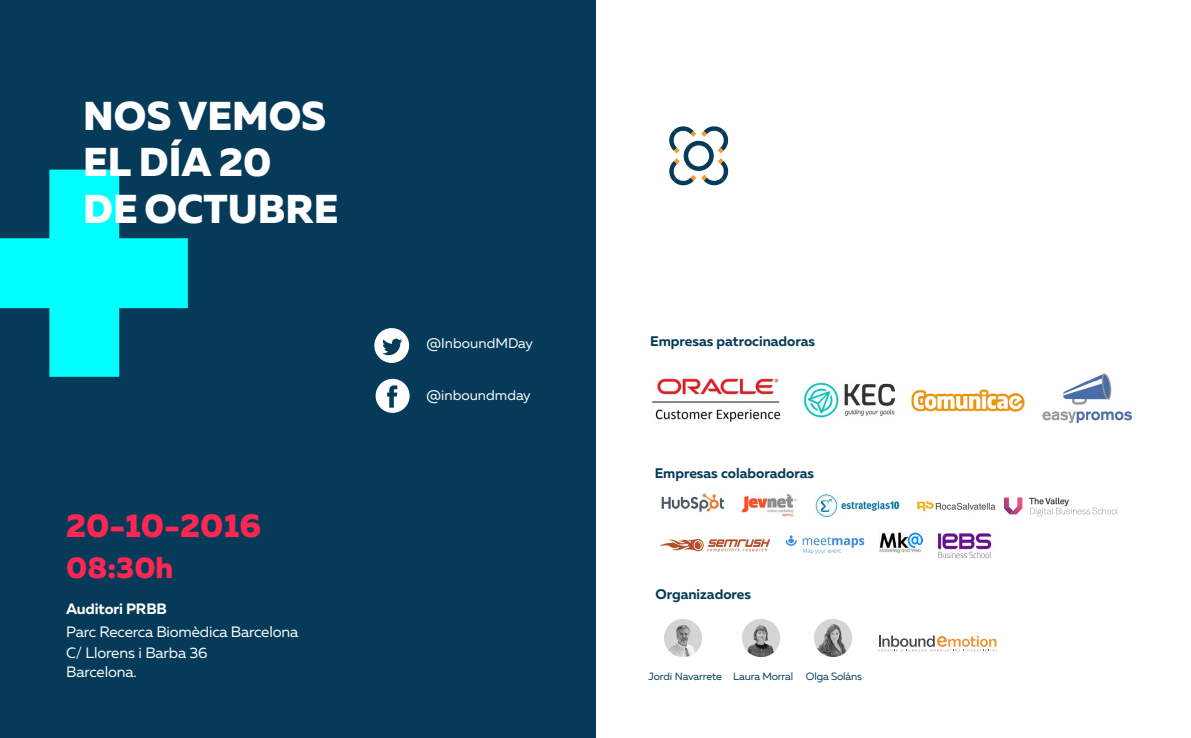
<style>
.page{position:relative;width:1191px;height:738px;background:#fff}
.page>*{position:absolute;margin:0;border:0;box-sizing:border-box;transform-origin:0 0}
.t1{font:800 40.2px/46.4px "Muller";color:#fff}
.t2{font:800 33px "Muller";color:#ff2751}
.t3{font:800 30px "Muller";color:#ff2751}
.t4{font:15px/20.7px "Muller";letter-spacing:-.01em;color:#fff}
.t5{font:700 15px "Muller";letter-spacing:-.01em;color:#fff}
.t6{font:14px "Muller";color:#fff}
.t7{font:700 13.9px "Muller";color:#053b59}
.t8{font:10.5px "Muller";letter-spacing:-.01em;color:#053b59}
</style>
<div class="page">
<div style="left:0;top:0;width:595px;height:737px;background:#053b59"></div>
<svg style="left:0;top:169px;width:188px;height:207px;fill:#0ff"></svg>
<svg style="left:669px;top:126px;width:60px;height:60px"></svg>
<svg style="left:878px;top:635px;width:118px;height:16px"></svg>
<img style="left:664px;top:619px;width:37px;height:37px">
<img style="left:742px;top:619px;width:37px;height:37px">
<img style="left:815px;top:619px;width:37px;height:37px">
<img style="left:803px;top:382px;width:92px;height:36px">
<img style="left:661px;top:493px;width:64px;height:19px">
<img style="left:741px;top:494px;width:56px;height:23px">
<img style="left:916px;top:500px;width:80px;height:12px">
<img style="left:660px;top:539px;width:109px;height:12px">
<img style="left:652px;top:378px;width:129px;height:44px">
<img style="left:785px;top:535px;width:80px;height:20px">
<img style="left:815px;top:494px;width:85px;height:23px">
<img style="left:879px;top:532px;width:43px;height:20px">
<svg style="left:374px;top:328px;width:35px;height:34px"></svg>
<svg style="left:375px;top:378px;width:34px;height:34px"></svg>
<img style="left:937px;top:533px;width:55px;height:26px">
<img style="left:911px;top:389px;width:114px;height:24px">
<img style="left:1042px;top:373px;width:91px;height:50px">
<svg style="left:1004px;top:497px;width:18px;height:17px"></svg>
<svg style="left:1029px;top:497px;width:89px;height:19px"></svg>
<h1 class="t1" style="left:83px;top:93px;width:257px">NOS VEMOS<br>EL DÍA 20<br>DE OCTUBRE</h1>
<h2 class="t2" style="left:66px;top:504px;width:197px">20-10-2016</h2>
<h3 class="t3" style="left:66px;top:548px;width:109px">08:30h</h3>
<p class="t5" style="left:66px;top:598px;width:102px">Auditori PRBB</p>
<p class="t4" style="left:66px;top:621px;width:234px">Parc Recerca Biomèdica Barcelona<br>C/ Llorens i Barba 36</p>
<p class="t4" style="left:66px;top:660px;width:72px">Barcelona.</p>
<p class="t6" style="left:426px;top:334px;width:108px">@InboundMDay</p>
<p class="t6" style="left:426px;top:386px;width:106px">@inboundmday</p>
<p class="t7" style="left:650px;top:332px;width:166px">Empresas patrocinadoras</p>
<p class="t7" style="left:655px;top:464px;width:161px">Empresas colaboradoras</p>
<p class="t7" style="left:655px;top:585px;width:97px">Organizadores</p>
<p class="t8" style="left:648px;top:668px;width:215px">Jordi Navarrete Laura Morral Olga Soláns</p>
</div>
